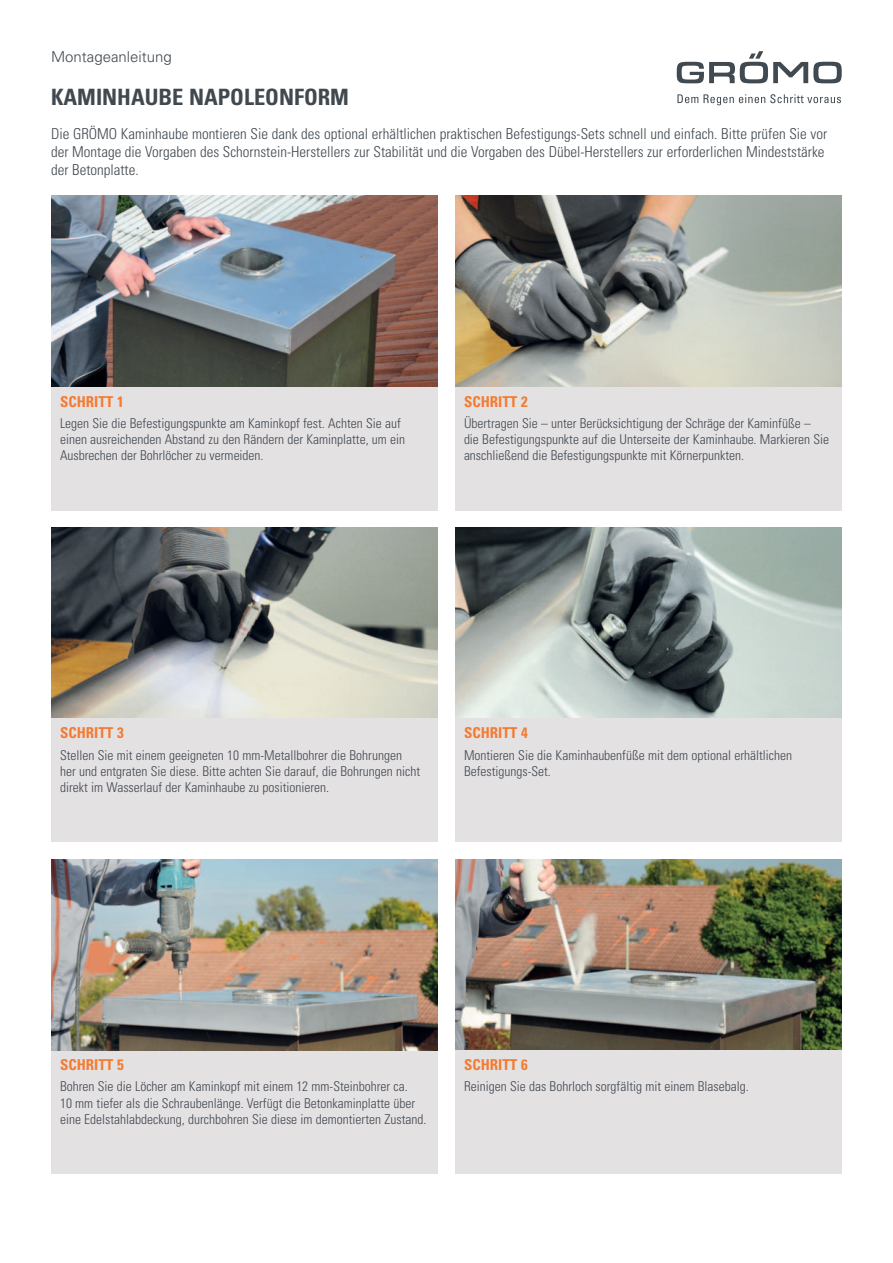
<style>
.page{position:relative;width:893px;height:1263px;background:#fff}
.page>*{position:absolute;margin:0;border:0;box-sizing:border-box;transform-origin:0 0}
.t1{font:700 condensed 22.5px "Univers";color:#414950}
.t2{font:300 condensed 15px/18px "Univers";color:#414950}
.t3{font:700 condensed 15px "Univers";color:#f47b31}
.t4{font:300 15px "Univers";color:#414950}
.t5{font:300 condensed 13.5px/16.2px "Univers";color:#414950}
</style>
<div class="page">
<img style="left:51px;top:527px;width:387px;height:192px">
<div style="left:51px;top:1050px;width:387px;height:124px;background:#e4e1e3"></div>
<img style="left:51px;top:196px;width:387px;height:191px">
<div style="left:51px;top:387px;width:387px;height:123px;background:#e4e1e3"></div>
<img style="left:455px;top:196px;width:387px;height:191px">
<img style="left:455px;top:527px;width:387px;height:192px">
<img style="left:51px;top:859px;width:387px;height:191px">
<div style="left:51px;top:719px;width:387px;height:123px;background:#e4e1e3"></div>
<div style="left:455px;top:719px;width:387px;height:123px;background:#e4e1e3"></div>
<div style="left:455px;top:387px;width:387px;height:123px;background:#e4e1e3"></div>
<img style="left:455px;top:859px;width:387px;height:191px">
<div style="left:455px;top:1050px;width:387px;height:124px;background:#e4e1e3"></div>
<svg style="left:677px;top:94px;width:164px;height:11px"></svg>
<svg style="left:677px;top:51px;width:165px;height:32px"></svg>
<p class="t4" style="left:51px;top:51px;width:122px">Montageanleitung</p>
<p class="t1" style="left:51px;top:89px;width:299px">KAMINHAUBE NAPOLEONFORM</p>
<p class="t2" style="left:51px;top:127px;width:778px">Die GRÖMO Kaminhaube montieren Sie dank des optional erhältlichen praktischen Befestigungs-Sets schnell und einfach. Bitte prüfen Sie vor der Montage die Vorgaben des Schornstein-Herstellers zur Stabilität und die Vorgaben des Dübel-Herstellers zur erforderlichen Mindeststärke der Betonplatte.</p>
<p class="t3" style="left:60px;top:396px;width:65px">SCHRITT 1</p>
<p class="t5" style="left:60px;top:416px;width:347px">Legen Sie die Befestigungspunkte am Kaminkopf fest. Achten Sie auf einen ausreichenden Abstand zu den Rändern der Kaminplatte, um ein<br>Ausbrechen der Bohrlöcher zu vermeiden.</p>
<p class="t3" style="left:464px;top:396px;width:65px">SCHRITT 2</p>
<p class="t5" style="left:464px;top:416px;width:367px">Übertragen Sie – unter Berücksichtigung der Schräge der Kaminfüße –<br>die Befestigungspunkte auf die Unterseite der Kaminhaube. Markieren Sie anschließend die Befestigungspunkte mit Körnerpunkten.</p>
<p class="t3" style="left:60px;top:728px;width:65px">SCHRITT 3</p>
<p class="t5" style="left:60px;top:748px;width:362px">Stellen Sie mit einem geeigneten 10 mm-Metallbohrer die Bohrungen her und entgraten Sie diese. Bitte achten Sie darauf, die Bohrungen nicht direkt im Wasserlauf der Kaminhaube zu positionieren.</p>
<p class="t3" style="left:464px;top:728px;width:65px">SCHRITT 4</p>
<p class="t5" style="left:464px;top:748px;width:330px">Montieren Sie die Kaminhaubenfüße mit dem optional erhältlichen<br>Befestigungs-Set.</p>
<p class="t3" style="left:60px;top:1059px;width:65px">SCHRITT 5</p>
<p class="t5" style="left:60px;top:1080px;width:368px">Bohren Sie die Löcher am Kaminkopf mit einem 12 mm-Steinbohrer ca.<br>10 mm tiefer als die Schraubenlänge. Verfügt die Betonkaminplatte über eine Edelstahlabdeckung, durchbohren Sie diese im demontierten Zustand.</p>
<p class="t3" style="left:464px;top:1059px;width:65px">SCHRITT 6</p>
<p class="t5" style="left:464px;top:1080px;width:286px">Reinigen Sie das Bohrloch sorgfältig mit einem Blasebalg.</p>
</div>
